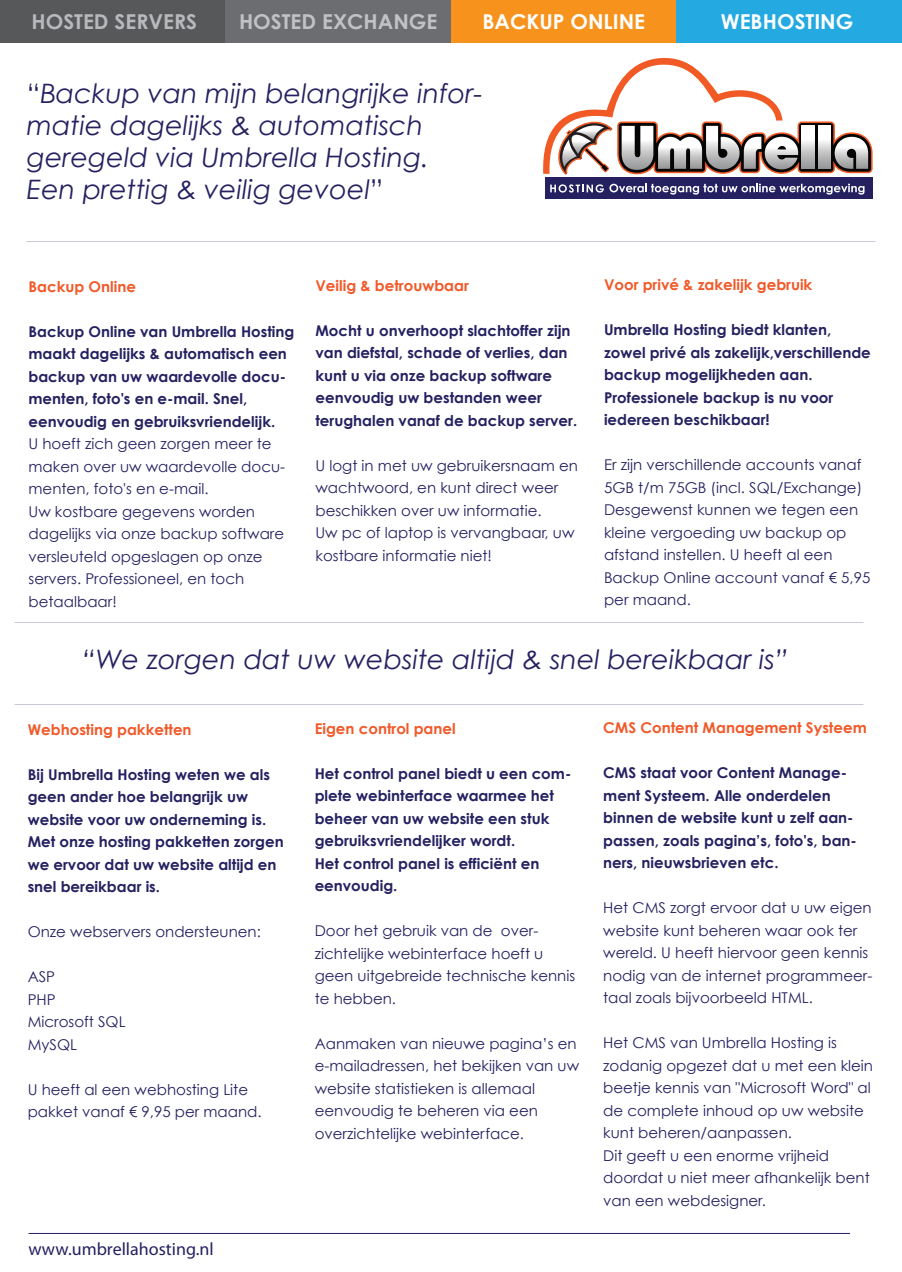
<style>
.page{position:relative;width:902px;height:1272px;background:#fff}
.page>*{position:absolute;margin:0;border:0;box-sizing:border-box;transform-origin:0 0}
.t1{font:italic 26.85px/32.1px "Century Gothic";color:#252161}
.t2{font:700 20.55px "Century Gothic";color:#fff}
.t3{font:700 20.55px "Century Gothic";color:#c1c2c4}
.t4{font:700 20.55px "Century Gothic";color:#b8b9bc}
.t5{font:17.85px "Myriad Pro";color:#252161}
.t6{font:14.85px/22.5px "Century Gothic";color:#252161}
.t7{font:700 14.85px/22.5px "Century Gothic";color:#252161}
.t8{font:700 14.85px "Century Gothic";color:#f15929}
.s1{font-style:normal}
</style>
<div class="page">
<div style="left:0;top:0;width:225px;height:42px;background:#57585a"></div>
<div style="left:225px;top:0;width:226px;height:42px;background:#6c6d70"></div>
<div style="left:451px;top:0;width:225px;height:42px;background:#f7931d"></div>
<svg style="left:543px;top:58px;width:329px;height:117px"></svg>
<div style="left:545px;top:177px;width:327px;height:22px;background:#252161"></div>
<svg style="left:550px;top:184px;width:53px;height:8px"></svg>
<svg style="left:609px;top:183px;width:255px;height:12px"></svg>
<div style="left:676px;top:0;width:225px;height:42px;background:#24aae1"></div>
<h2 class="t4" style="left:31px;top:9px;width:167px">HOSTED SERVERS</h2>
<h2 class="t3" style="left:239px;top:9px;width:200px">HOSTED EXCHANGE</h2>
<h2 class="t2" style="left:482px;top:9px;width:164px">BACKUP ONLINE</h2>
<h1 class="t1" style="left:27px;top:76px;width:457px"><span class="s1">“</span>Backup van mijn belangrijke infor&shy;matie dagelijks &amp; automatisch geregeld via Umbrella Hosting.<br>Een prettig &amp; veilig gevoel<span class="s1">”</span></h1>
<h2 class="t2" style="left:720px;top:9px;width:134px">WEBHOSTING</h2>
<p class="t8" style="left:28px;top:277px;width:109px">Backup Online</p>
<p class="t7" style="left:28px;top:320px;width:267px">Backup Online van Umbrella Hosting maakt dagelijks &amp; automatisch een backup van uw waardevolle docu&shy;menten, foto's en e-mail. Snel, eenvoudig en gebruiksvriendelijk.</p>
<p class="t6" style="left:28px;top:432px;width:258px">U hoeft zich geen zorgen meer te maken over uw waardevolle docu&shy;menten, foto's en e-mail.<br>Uw kostbare gegevens worden dagelijks via onze backup software versleuteld opgeslagen op onze servers. Professioneel, en toch betaalbaar!</p>
<p class="t8" style="left:315px;top:276px;width:155px">Veilig &amp; betrouwbaar</p>
<p class="t7" style="left:315px;top:319px;width:263px">Mocht u onverhoopt slachtoffer zijn van diefstal, schade of verlies, dan kunt u via onze backup software eenvoudig uw bestanden weer terughalen vanaf de backup server.</p>
<p class="t6" style="left:315px;top:454px;width:264px">U logt in met uw gebruikersnaam en wachtwoord, en kunt direct weer beschikken over uw informatie.<br>Uw pc of laptop is vervangbaar, uw kostbare informatie niet!</p>
<p class="t8" style="left:604px;top:275px;width:210px">Voor privé &amp; zakelijk gebruik</p>
<p class="t7" style="left:604px;top:318px;width:268px">Umbrella Hosting biedt klanten, zowel privé als zakelijk,verschillende backup mogelijkheden aan.<br>Professionele backup is nu voor iedereen beschikbaar!</p>
<p class="t6" style="left:604px;top:453px;width:268px">Er zijn verschillende accounts vanaf<br>5GB t/m 75GB (incl. SQL/Exchange)<br>Desgewenst kunnen we tegen een kleine vergoeding uw backup op afstand instellen. U heeft al een<br>Backup Online account vanaf € 5,95 per maand.</p>
<h1 class="t1" style="left:82px;top:643px;width:707px">“We zorgen dat uw website altijd &amp; snel bereikbaar is”</h1>
<p class="t8" style="left:28px;top:720px;width:165px">Webhosting pakketten</p>
<p class="t7" style="left:28px;top:762px;width:257px">Bij Umbrella Hosting weten we als geen ander hoe belangrijk uw website voor uw onderneming is.<br>Met onze hosting pakketten zorgen we ervoor dat uw website altijd en snel bereikbaar is.</p>
<p class="t6" style="left:28px;top:920px;width:235px">Onze webservers ondersteunen:</p>
<p class="t6" style="left:28px;top:965px;width:99px">ASP<br>PHP<br>Microsoft SQL<br>MySQL</p>
<p class="t6" style="left:28px;top:1077px;width:235px">U heeft al een webhosting Lite pakket vanaf € 9,95 per maand.</p>
<p class="t5" style="left:28px;top:1237px;width:187px">www.umbrellahosting.nl</p>
<p class="t8" style="left:314px;top:718px;width:142px">Eigen control panel</p>
<p class="t7" style="left:314px;top:761px;width:258px">Het control panel biedt u een com&shy;plete webinterface waarmee het beheer van uw website een stuk gebruiksvriendelijker wordt.<br>Het control panel is efficiënt en eenvoudig.</p>
<p class="t6" style="left:314px;top:919px;width:262px">Door het gebruik van de over&shy;zichtelijke webinterface hoeft u geen uitgebreide technische kennis te hebben.</p>
<p class="t6" style="left:314px;top:1031px;width:266px">Aanmaken van nieuwe pagina’s en e-mailadressen, het bekijken van uw website statistieken is allemaal eenvoudig te beheren via een overzichtelijke webinterface.</p>
<p class="t8" style="left:603px;top:718px;width:265px">CMS Content Management Systeem</p>
<p class="t7" style="left:603px;top:761px;width:255px">CMS staat voor Content Manage&shy;ment Systeem. Alle onderdelen binnen de website kunt u zelf aan&shy;passen, zoals pagina’s, foto's, ban&shy;ners, nieuwsbrieven etc.</p>
<p class="t6" style="left:603px;top:896px;width:270px">Het CMS zorgt ervoor dat u uw eigen website kunt beheren waar ook ter wereld. U heeft hiervoor geen kennis nodig van de internet programmeer&shy;taal zoals bijvoorbeeld HTML.</p>
<p class="t6" style="left:603px;top:1031px;width:271px">Het CMS van Umbrella Hosting is zodanig opgezet dat u met een klein beetje kennis van "Microsoft Word" al de complete inhoud op uw website kunt beheren/aanpassen.<br>Dit geeft u een enorme vrijheid doordat u niet meer afhankelijk bent van een webdesigner.</p>
</div>
